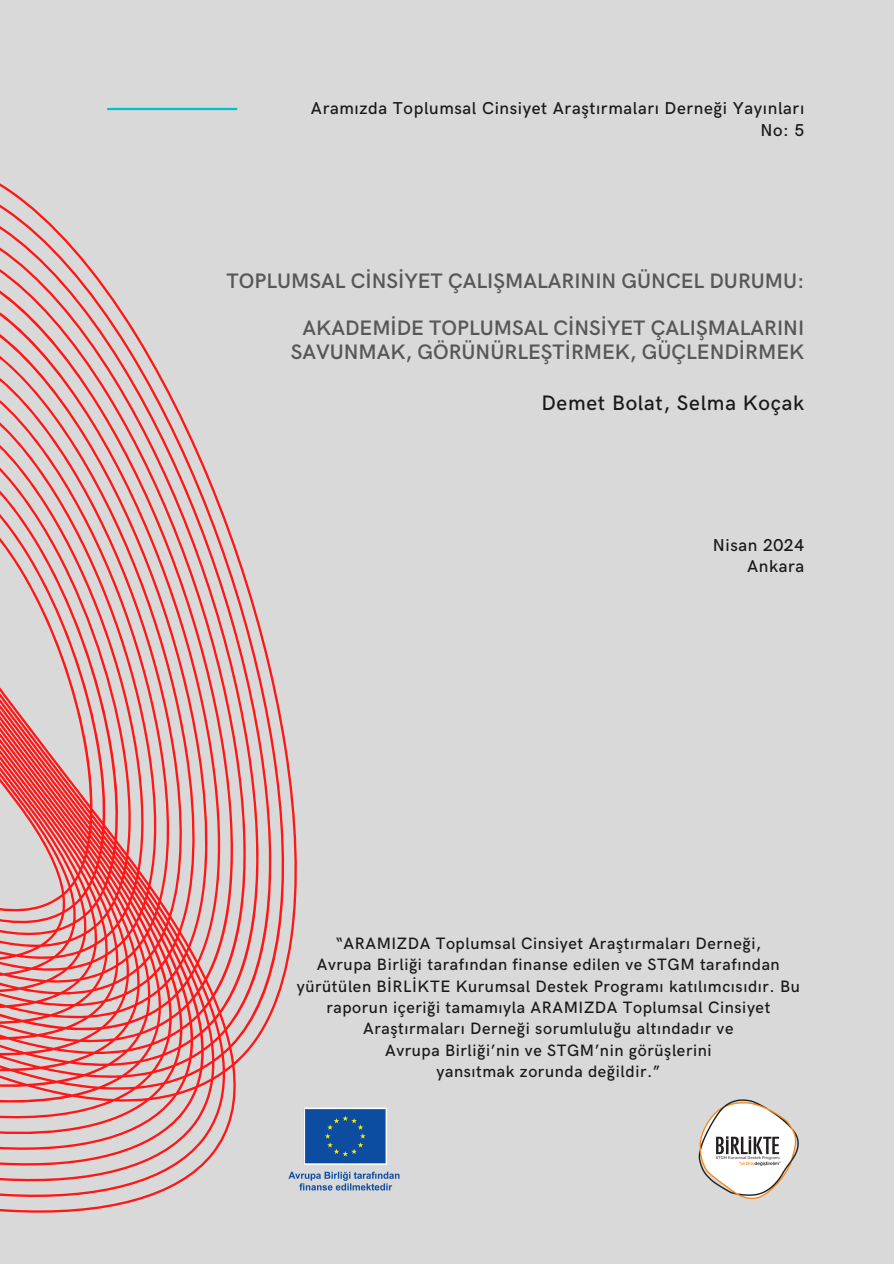
<style>
.page{position:relative;width:894px;height:1264px;background:#fff}
.page>*{position:absolute;margin:0;border:0;box-sizing:border-box;transform-origin:0 0}
.t1{font:600 21px/23.7px "HK Grotesk";color:#585757;text-align:center}
.t2{font:500 21px "HK Grotesk";letter-spacing:.035em;color:#1a1818}
.t3{font:500 17.25px "HK Grotesk";letter-spacing:.035em;color:#1a1818}
.t4{font:500 16.5px/21.3px "HK Grotesk";letter-spacing:.035em;color:#1a1818;text-align:center}
</style>
<div class="page">
<div style="left:0;top:0;width:893px;height:1263px;background:#d9d9d9"></div>
<svg style="left:0;top:107px;width:297px;height:1106px"></svg>
<hr style="left:107px;top:108px;width:130px;height:2px;background:#00c2cb">
<img style="left:285px;top:1099px;width:115px;height:101px">
<img style="left:698px;top:1099px;width:101px;height:100px">
<p class="t3" style="left:311px;top:99px;width:494px">Aramızda Toplumsal Cinsiyet Araştırmaları Derneği Yayınları</p>
<p class="t3" style="left:760px;top:120px;width:45px">No: 5</p>
<p class="t1" style="left:226px;top:270px;width:579px">TOPLUMSAL CİNSİYET ÇALIŞMALARININ GÜNCEL DURUMU:</p>
<p class="t1" style="left:291px;top:317px;width:515px">AKADEMİDE TOPLUMSAL CİNSİYET ÇALIŞMALARINI<br>SAVUNMAK, GÖRÜNÜRLEŞTİRMEK, GÜÇLENDİRMEK</p>
<p class="t2" style="left:541px;top:391px;width:264px">Demet Bolat, Selma Koçak</p>
<p class="t3" style="left:712px;top:535px;width:93px">Nisan 2024</p>
<p class="t3" style="left:746px;top:556px;width:59px">Ankara</p>
<p class="t4" style="left:335px;top:933px;width:427px">“ARAMIZDA Toplumsal Cinsiyet Araştırmaları Derneği,</p>
<h2 class="t4" style="left:296px;top:954px;width:504px">Avrupa Birliği tarafından finanse edilen ve STGM tarafından yürütülen BİRLİKTE Kurumsal Destek Programı katılımcısıdır. Bu raporun içeriği tamamıyla ARAMIZDA Toplumsal Cinsiyet Araştırmaları Derneği sorumluluğu altındadır ve</h2>
<p class="t4" style="left:385px;top:1040px;width:325px">Avrupa Birliği’nin ve STGM’nin görüşlerini</p>
<p class="t4" style="left:436px;top:1061px;width:225px">yansıtmak zorunda değildir.”</p>
</div>
